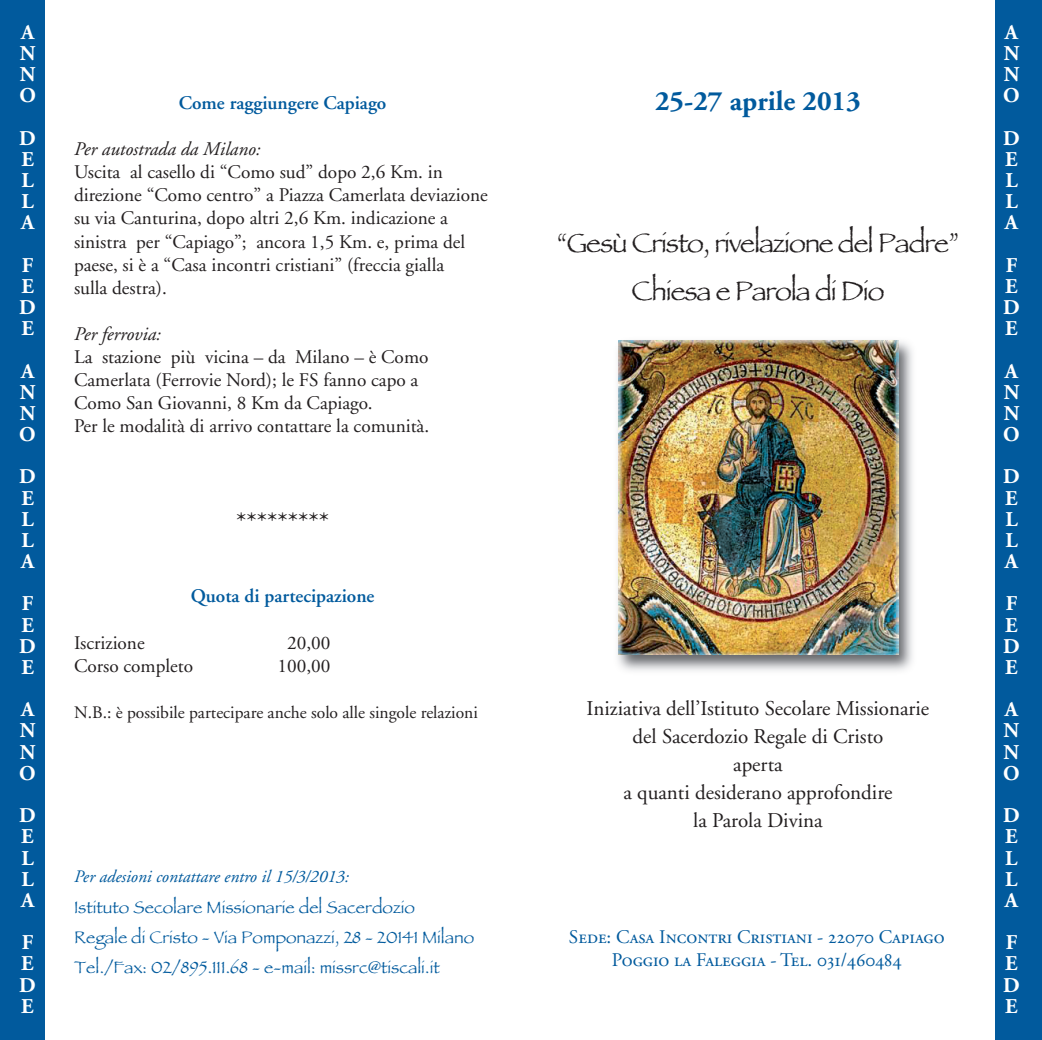
<style>
.page{position:relative;width:1042px;height:1040px;background:#fff}
.page>*{position:absolute;margin:0;border:0;box-sizing:border-box;transform-origin:0 0}
.t1{font:28px/48.5px "Papyrus Let Plain";letter-spacing:-.04em;color:#231f20;text-align:center}
.t2{font:700 28px "Adobe Garamond";color:#015a9d}
.t3{font:26.25px "Adobe Garamond";color:#231f20}
.t4{font:21px/28px "Adobe Garamond";color:#231f20;text-align:center}
.t5{font:700 21px/21.2px "Adobe Garamond";color:#fff;text-align:justify}
.t6{font:19.25px/23.1px "Adobe Garamond";color:#231f20}
.t7{font:19.25px/23.1px "Adobe Garamond Regular SC";color:#015a9d;text-align:center}
.t8{font:600 19.25px "Adobe Garamond";color:#015a9d}
.t9{font:italic 19.25px "Adobe Garamond";color:#231f20}
.t10{font:17.5px/30.3px "Papyrus Let Plain";color:#015a9d}
.t11{font:17.5px "Adobe Garamond";color:#231f20}
.t12{font:italic 17.5px "Adobe Garamond";color:#015a9d}
.s1{font-family:"Adobe Garamond Regular SC"}
</style>
<div class="page">
<div style="left:994px;top:0;width:47px;height:1040px;background:#015a9d"></div>
<div style="left:0;top:0;width:44px;height:1040px;background:#015a9d"></div>
<img style="left:617px;top:340px;width:296px;height:331px">
<img style="left:618px;top:340px;width:280px;height:314px">
<p class="t5" style="left:19px;top:23px;width:18px">A N N O</p>
<p class="t5" style="left:19px;top:129px;width:18px">D E L L A</p>
<p class="t5" style="left:19px;top:256px;width:18px;text-align:left">F<br>E<br>D<br>E</p>
<p class="t5" style="left:19px;top:362px;width:18px">A N N O</p>
<p class="t5" style="left:19px;top:468px;width:18px">D E L L A</p>
<p class="t5" style="left:19px;top:595px;width:18px;text-align:left">F<br>E<br>D<br>E</p>
<p class="t5" style="left:19px;top:701px;width:18px">A N N O</p>
<p class="t5" style="left:19px;top:807px;width:18px">D E L L A</p>
<p class="t5" style="left:19px;top:934px;width:18px;text-align:left">F<br>E<br>D<br>E</p>
<p class="t8" style="left:179px;top:95px;width:209px">Come raggiungere Capiago</p>
<p class="t9" style="left:74px;top:141px;width:188px">Per autostrada da Milano:</p>
<p class="t6" style="left:74px;top:162px;width:415px">Uscita al casello di “Como sud” dopo 2,6 Km. in direzione “Como centro” a Piazza Camerlata deviazione su via Canturina, dopo altri 2,6 Km. indicazione a sinistra per “Capiago”; ancora 1,5 Km. e, prima del paese, si è a “Casa incontri cristiani” (freccia gialla<br>sulla destra).</p>
<p class="t9" style="left:74px;top:326px;width:88px">Per ferrovia:</p>
<p class="t6" style="left:74px;top:347px;width:356px">La stazione più vicina – da Milano – è Como Camerlata (Ferrovie Nord); le FS fanno capo a Como San Giovanni, 8 Km da Capiago.<br>Per le modalità di arrivo contattare la comunità.</p>
<h2 class="t3" style="left:236px;top:511px;width:94px">*********</h2>
<p class="t8" style="left:191px;top:589px;width:185px">Quota di partecipazione</p>
<p class="t6" style="left:74px;top:633px;width:72px">Iscrizione</p>
<p class="t6" style="left:287px;top:633px;width:45px">20,00</p>
<p class="t6" style="left:74px;top:656px;width:121px">Corso completo</p>
<p class="t6" style="left:277px;top:656px;width:54px">100,00</p>
<p class="t11" style="left:74px;top:705px;width:405px">N.B.: è possibile partecipare anche solo alle singole relazioni</p>
<p class="t12" style="left:74px;top:870px;width:277px">Per adesioni contattare entro il 15/3/2013:</p>
<p class="t10" style="left:74px;top:893px;width:401px">Istituto Secolare Missionarie del Sacerdozio<br>Regale di Cristo - Via Pomponazzi, 28 - 20141 Milano<br>Tel./Fax: 02/895.111.68 - e-mail: missrc<span class="s1">@</span>tiscali.it</p>
<h1 class="t2" style="left:655px;top:90px;width:207px">25-27 aprile 2013</h1>
<h1 class="t1" style="left:556px;top:220px;width:405px">“Gesù Cristo, rivelazione del Padre”<br>Chiesa e Parola di Dio</h1>
<p class="t4" style="left:586px;top:696px;width:344px">Iniziativa dell’Istituto Secolare Missionarie del Sacerdozio Regale di Cristo<br>aperta<br>a quanti desiderano approfondire<br>la Parola Divina</p>
<p class="t7" style="left:569px;top:927px;width:377px">Sede: Casa Incontri Cristiani - 22070 Capiago<br>Poggio la Faleggia - Tel. 031/460484</p>
<p class="t5" style="left:1003px;top:23px;width:18px">A N N O</p>
<p class="t5" style="left:1003px;top:129px;width:18px">D E L L A</p>
<p class="t5" style="left:1003px;top:256px;width:18px;text-align:left">F<br>E<br>D<br>E</p>
<p class="t5" style="left:1003px;top:362px;width:18px">A N N O</p>
<p class="t5" style="left:1003px;top:468px;width:18px">D E L L A</p>
<p class="t5" style="left:1003px;top:595px;width:18px;text-align:left">F<br>E<br>D<br>E</p>
<p class="t5" style="left:1003px;top:701px;width:18px">A N N O</p>
<p class="t5" style="left:1003px;top:807px;width:18px">D E L L A</p>
<p class="t5" style="left:1003px;top:934px;width:18px;text-align:left">F<br>E<br>D<br>E</p>
</div>
